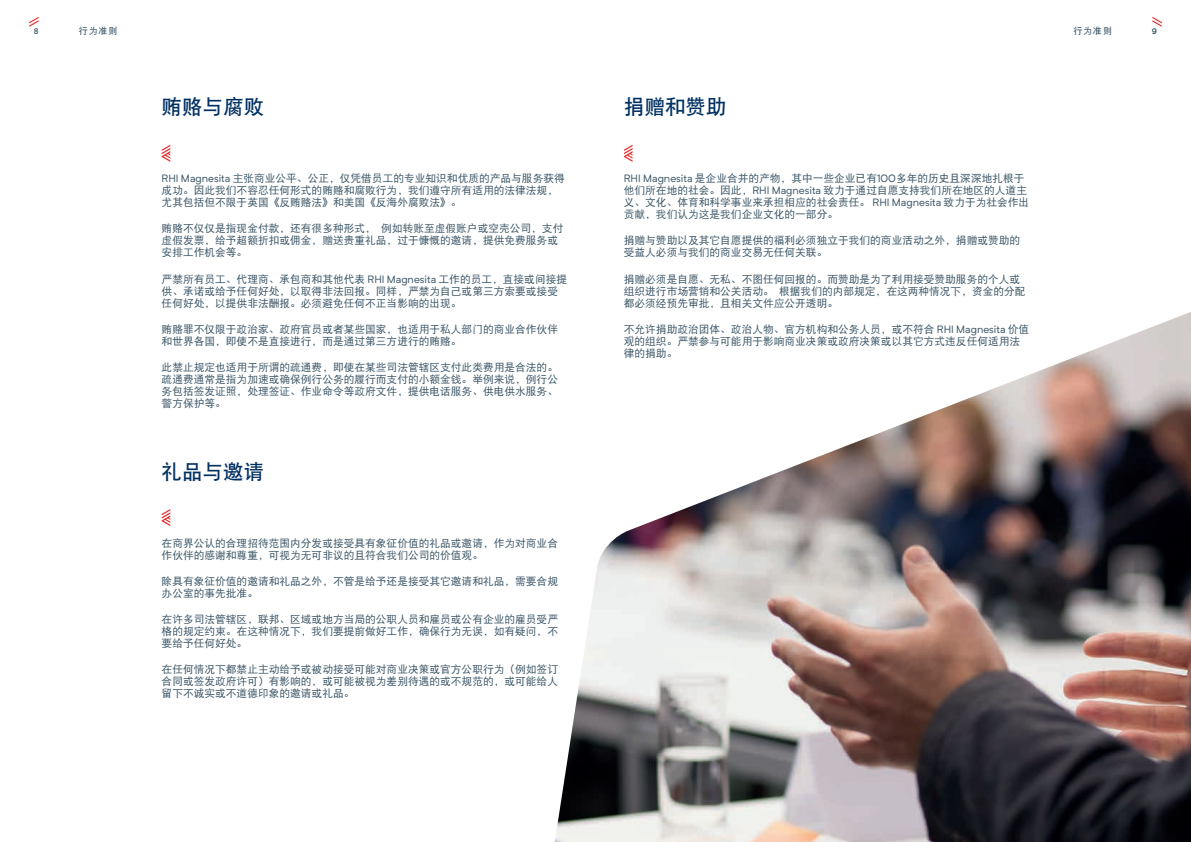
<style>
.page{position:relative;width:1191px;height:842px;background:#fff}
.page>*{position:absolute;margin:0;border:0;box-sizing:border-box;transform-origin:0 0}
.t1{font:20.5px "DF Hei W7";color:#003062}
.t2{font:10.5px/12px "DF Hei W5";color:#3b5566}
.t3{font:9px "DF Hei W7";letter-spacing:.09em;color:#3b5566}
.t4{font:600 8px "Neutrif Pro";color:#3b5566}
.s1{font-family:"Neutrif Pro"}
</style>
<div class="page">
<img style="left:555px;top:312px;width:636px;height:530px">
<svg style="left:1152px;top:17px;width:10px;height:10px"></svg>
<svg style="left:29px;top:17px;width:10px;height:10px"></svg>
<svg style="left:162px;top:145px;width:8px;height:17px"></svg>
<svg style="left:162px;top:509px;width:8px;height:17px"></svg>
<svg style="left:624px;top:145px;width:8px;height:17px"></svg>
<p class="t4" style="left:34px;top:26px;width:6px">8</p>
<p class="t3" style="left:79px;top:26px;width:40px">行为准则</p>
<p class="t3" style="left:1073px;top:26px;width:40px">行为准则</p>
<p class="t4" style="left:1151px;top:26px;width:7px">9</p>
<h1 class="t1" style="left:162px;top:97px;width:104px">贿赂与腐败</h1>
<p class="t2" style="left:162px;top:172px;width:405px"><span class="s1">RHI Magnesita</span> 主张商业公平、公正，仅凭借员工的专业知识和优质的产品与服务获得成功。因此我们不容忍任何形式的贿赂和腐败行为，我们遵守所有适用的法律法规，尤其包括但不限于英国《反贿赂法》和美国《反海外腐败法》。</p>
<p class="t2" style="left:162px;top:223px;width:403px">贿赂不仅仅是指现金付款，还有很多种形式， 例如转账至虚假账户或空壳公司，支付虚假发票，给予超额折扣或佣金，赠送贵重礼品，过于慷慨的邀请，提供免费服务或安排工作机会等。</p>
<p class="t2" style="left:162px;top:273px;width:407px">严禁所有员工、代理商、承包商和其他代表 <span class="s1">RHI Magnesita</span> 工作的员工，直接或间接提供、承诺或给予任何好处，以取得非法回报。同样，严禁为自己或第三方索要或接受任何好处，以提供非法酬报。必须避免任何不正当影响的出现。</p>
<p class="t2" style="left:162px;top:323px;width:398px">贿赂罪不仅限于政治家、政府官员或者某些国家，也适用于私人部门的商业合作伙伴和世界各国，即使不是直接进行，而是通过第三方进行的贿赂。</p>
<p class="t2" style="left:162px;top:361px;width:398px;text-align:justify">此禁止规定也适用于所谓的疏通费，即使在某些司法管辖区支付此类费用是合法的。疏通费通常是指为加速或确保例行公务的履行而支付的小额金钱。举例来说，例行公务包括签发证照，处理签证、作业命令等政府文件，提供电话服务、供电供水服务、警方保护等。</p>
<h1 class="t1" style="left:162px;top:461px;width:104px">礼品与邀请</h1>
<p class="t2" style="left:162px;top:537px;width:398px">在商界公认的合理招待范围内分发或接受具有象征价值的礼品或邀请，作为对商业合作伙伴的感谢和尊重，可视为无可非议的且符合我们公司的价值观。</p>
<p class="t2" style="left:162px;top:575px;width:398px">除具有象征价值的邀请和礼品之外，不管是给予还是接受其它邀请和礼品，需要合规办公室的事先批准。</p>
<p class="t2" style="left:162px;top:613px;width:398px;text-align:justify">在许多司法管辖区，联邦、区域或地方当局的公职人员和雇员或公有企业的雇员受严格的规定约束。在这种情况下，我们要提前做好工作，确保行为无误，如有疑问，不要给予任何好处。</p>
<p class="t2" style="left:162px;top:663px;width:398px;text-align:justify">在任何情况下都禁止主动给予或被动接受可能对商业决策或官方公职行为（例如签订合同或签发政府许可）有影响的，或可能被视为差别待遇的或不规范的，或可能给人留下不诚实或不道德印象的邀请或礼品。</p>
<h1 class="t1" style="left:624px;top:97px;width:104px">捐赠和赞助</h1>
<p class="t2" style="left:624px;top:172px;width:407px"><span class="s1">RHI Magnesita</span> 是企业合并的产物，其中一些企业已有<span class="s1">100</span>多年的历史且深深地扎根于他们所在地的社会。因此，<span class="s1">RHI Magnesita</span> 致力于通过自愿支持我们所在地区的人道主义、文化、体育和科学事业来承担相应的社会责任。 <span class="s1">RHI Magnesita</span> 致力于为社会作出贡献，我们认为这是我们企业文化的一部分。</p>
<p class="t2" style="left:624px;top:235px;width:398px">捐赠与赞助以及其它自愿提供的福利必须独立于我们的商业活动之外，捐赠或赞助的受益人必须与我们的商业交易无任何关联。</p>
<p class="t2" style="left:624px;top:273px;width:403px">捐赠必须是自愿、无私、不图任何回报的。而赞助是为了利用接受赞助服务的个人或组织进行市场营销和公关活动。 根据我们的内部规定，在这两种情况下，资金的分配都必须经预先审批，且相关文件应公开透明。</p>
<p class="t2" style="left:624px;top:323px;width:407px">不允许捐助政治团体、政治人物、官方机构和公务人员，或不符合 <span class="s1">RHI Magnesita</span> 价值观的组织。严禁参与可能用于影响商业决策或政府决策或以其它方式违反任何适用法律的捐助。</p>
</div>
